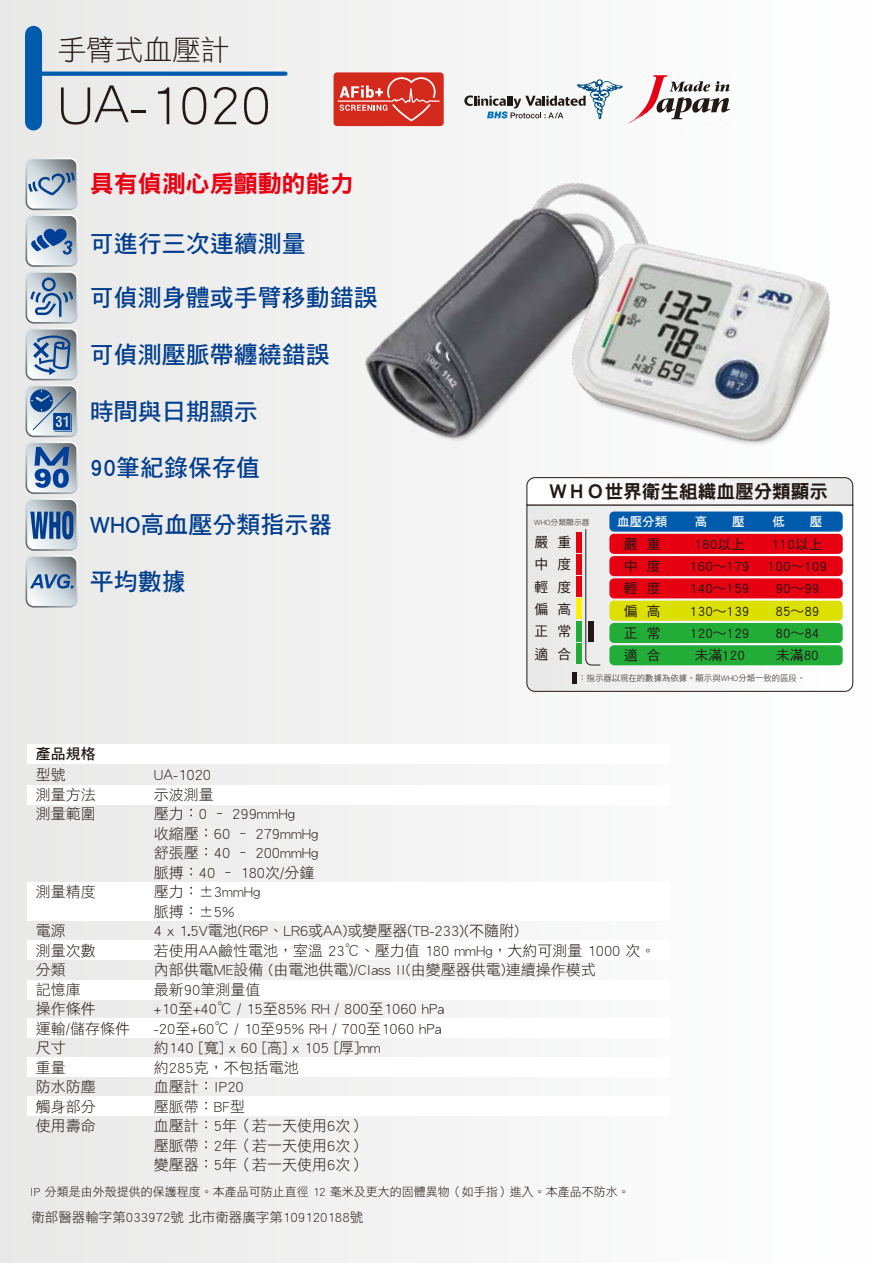
<style>
.page{position:relative;width:893px;height:1263px;background:#fff}
.page>*{position:absolute;margin:0;border:0;box-sizing:border-box;transform-origin:0 0}
.t1{font:55.95px "DF Hei Std W3";color:#221815}
.t2{font:28.65px "DF Hei Std W3";color:#221815}
.t3{font:24px "DF Hei Std W7";color:#003e8d}
.t4{font:24px "DF Hei Std W9";color:#e60012}
.t5{font:18.6px "DF Hei Std W9";color:#221815}
.t6{font:15px/19.5px "DF Hei Std W3";color:#221815}
.t7{font:15px "DF Hei Std W7";color:#221815}
.t8{font:13.8px/22.4px "DF Hei Std W5";color:#221815;text-align:justify}
.t9{font:13.5px "DF Hei Std W3";color:#221815}
.t10{font:12.45px "DF Hei Std W7";color:#fff}
.t11{font:12px "DF Hei Std W3";color:#221815}
.t12{font:8.4px "DF Hei Std W3";color:#221815}
.t13{font:7.8px "DF Hei Std W3";color:#221815}
</style>
<div class="page">
<div style="left:0;top:0;width:893px;height:1263px;background:linear-gradient(to right,#e8e8e8,#fff)"></div>
<svg style="left:526px;top:524px;width:327px;height:168px"></svg>
<hr style="left:572px;top:672px;width:4px;height:12px;background:#221815">
<div style="left:609px;top:511px;width:234px;height:21px;background:#005bac;border-radius:5px"></div>
<div style="left:609px;top:534px;width:234px;height:20px;background:#e60012;border-radius:5px"></div>
<div style="left:609px;top:556px;width:234px;height:20px;background:#e60012;border-radius:5px"></div>
<div style="left:609px;top:578px;width:234px;height:20px;background:#e60012;border-radius:5px"></div>
<div style="left:609px;top:601px;width:234px;height:20px;background:#dbe000;border-radius:5px"></div>
<div style="left:609px;top:623px;width:234px;height:20px;background:#22ac38;border-radius:5px"></div>
<div style="left:609px;top:645px;width:234px;height:20px;background:#22ac38;border-radius:5px"></div>
<div style="left:576px;top:532px;width:5px;height:20px;background:#e60012"></div>
<div style="left:576px;top:554px;width:5px;height:20px;background:#e60012"></div>
<div style="left:576px;top:577px;width:5px;height:20px;background:#e60012"></div>
<div style="left:576px;top:599px;width:5px;height:20px;background:#fff100"></div>
<div style="left:576px;top:621px;width:5px;height:20px;background:#22ac38"></div>
<div style="left:576px;top:643px;width:5px;height:20px;background:#22ac38"></div>
<svg style="left:585px;top:528px;width:16px;height:138px;background:#d3d2d1"></svg>
<div style="left:25px;top:34px;width:17px;height:88px;background:#005bac"></div>
<svg style="left:42px;top:72px;width:243px;height:4px"></svg>
<svg style="left:26px;top:158px;width:52px;height:450px;background:#a1b2c4"></svg>
<div style="left:27px;top:744px;width:642px;height:20px;background:#fff"></div>
<div style="left:27px;top:784px;width:642px;height:20px;background:#fff"></div>
<div style="left:27px;top:882px;width:642px;height:39px;background:#fff"></div>
<div style="left:27px;top:940px;width:642px;height:20px;background:#fff"></div>
<div style="left:27px;top:980px;width:642px;height:20px;background:#fff"></div>
<div style="left:27px;top:1018px;width:642px;height:20px;background:#fff"></div>
<div style="left:27px;top:1057px;width:642px;height:20px;background:#fff"></div>
<div style="left:27px;top:1096px;width:642px;height:20px;background:#fff"></div>
<img style="left:327px;top:124px;width:540px;height:400px">
<div style="left:334px;top:72px;width:110px;height:54px;background:#d42a1e;border-radius:4px"></div>
<svg style="left:338px;top:77px;width:101px;height:44px"></svg>
<img style="left:573px;top:20px;width:212px;height:159px">
<svg style="left:464px;top:75px;width:266px;height:49px"></svg>
<h2 class="t2" style="left:58px;top:34px;width:173px">手臂式血壓計</h2>
<h1 class="t1" style="left:58px;top:74px;width:215px">UA-1020</h1>
<h3 class="t4" style="left:90px;top:171px;width:266px">具有偵測心房顫動的能力</h3>
<h3 class="t3" style="left:90px;top:230px;width:217px">可進行三次連續測量</h3>
<h3 class="t3" style="left:90px;top:284px;width:289px">可偵測身體或手臂移動錯誤</h3>
<h3 class="t3" style="left:90px;top:341px;width:241px">可偵測壓脈帶纏繞錯誤</h3>
<h3 class="t3" style="left:90px;top:398px;width:169px">時間與日期顯示</h3>
<h3 class="t3" style="left:90px;top:454px;width:172px">90筆紀錄保存值</h3>
<h3 class="t3" style="left:90px;top:511px;width:244px">WHO高血壓分類指示器</h3>
<h3 class="t3" style="left:90px;top:568px;width:97px">平均數據</h3>
<p class="t5" style="left:549px;top:481px;width:281px">ＷＨＯ世界衛生組織血壓分類顯示</p>
<p class="t13" style="left:534px;top:518px;width:57px">WHO分類顯示器</p>
<p class="t8" style="left:534px;top:531px;width:38px">嚴 重中 度輕 度偏 高正 常適 合</p>
<p class="t10" style="left:617px;top:515px;width:51px">血壓分類</p>
<p class="t8" style="left:624px;top:532px;width:38px">嚴 重中 度輕 度偏 高正 常適 合</p>
<p class="t10" style="left:695px;top:515px;width:14px">高</p>
<p class="t10" style="left:732px;top:515px;width:14px">壓</p>
<p class="t8" style="left:690px;top:532px;width:61px;text-align:center">180以上<br>160∼179<br>140∼159<br>130∼139<br>120∼129未滿120</p>
<p class="t10" style="left:772px;top:515px;width:14px">低</p>
<p class="t10" style="left:810px;top:515px;width:14px">壓</p>
<p class="t8" style="left:768px;top:532px;width:61px;text-align:center">110以上<br>100∼109<br>90∼99<br>85∼89<br>80∼84未滿80</p>
<p class="t12" style="left:578px;top:674px;width:229px">：指示器以現在的數據為依據。顯示與WHO分類一致的區段。</p>
<p class="t7" style="left:36px;top:746px;width:61px">產品規格</p>
<p class="t6" style="left:36px;top:765px;width:61px">型號<br>測量方法測量範圍</p>
<p class="t6" style="left:154px;top:765px;width:503px">UA-1020<br>示波測量<br>壓力：0 – 299mmHg<br>收縮壓：60 – 279mmHg<br>舒張壓：40 – 200mmHg<br>脈搏：40 – 180次/分鐘<br>壓力：±3mmHg<br>脈搏：±5%<br>4 x 1.5V電池(R6P、LR6或AA)或變壓器(TB-233)(不隨附)<br>若使用AA鹼性電池，室溫 23℃、壓力值 180 mmHg，大約可測量 1000 次。內部供電ME設備 (由電池供電)/Class II(由變壓器供電)連續操作模式<br>最新90筆測量值<br>+10至+40℃ / 15至85% RH / 800至1060 hPa<br>-20至+60℃ / 10至95% RH / 700至1060 hPa<br>約140 [寬] x 60 [高] x 105 [厚]mm<br>約285克，不包括電池<br>血壓計：IP20<br>壓脈帶：BF型<br>血壓計：5年（若一天使用6次）<br>壓脈帶：2年（若一天使用6次）<br>變壓器：5年（若一天使用6次）</p>
<p class="t11" style="left:30px;top:1185px;width:601px">IP 分類是由外殼提供的保護程度。本產品可防止直徑 12 毫米及更大的固體異物（如手指）進入。本產品不防水。</p>
<p class="t9" style="left:31px;top:1210px;width:333px">衛部醫器輸字第033972號 北市衛器廣字第109120188號</p>
<p class="t6" style="left:36px;top:882px;width:61px">測量精度</p>
<p class="t6" style="left:36px;top:921px;width:96px">電源<br>測量次數<br>分類<br>記憶庫<br>操作條件<br>運輸/儲存條件尺寸<br>重量<br>防水防塵<br>觸身部分<br>使用壽命</p>
</div>
